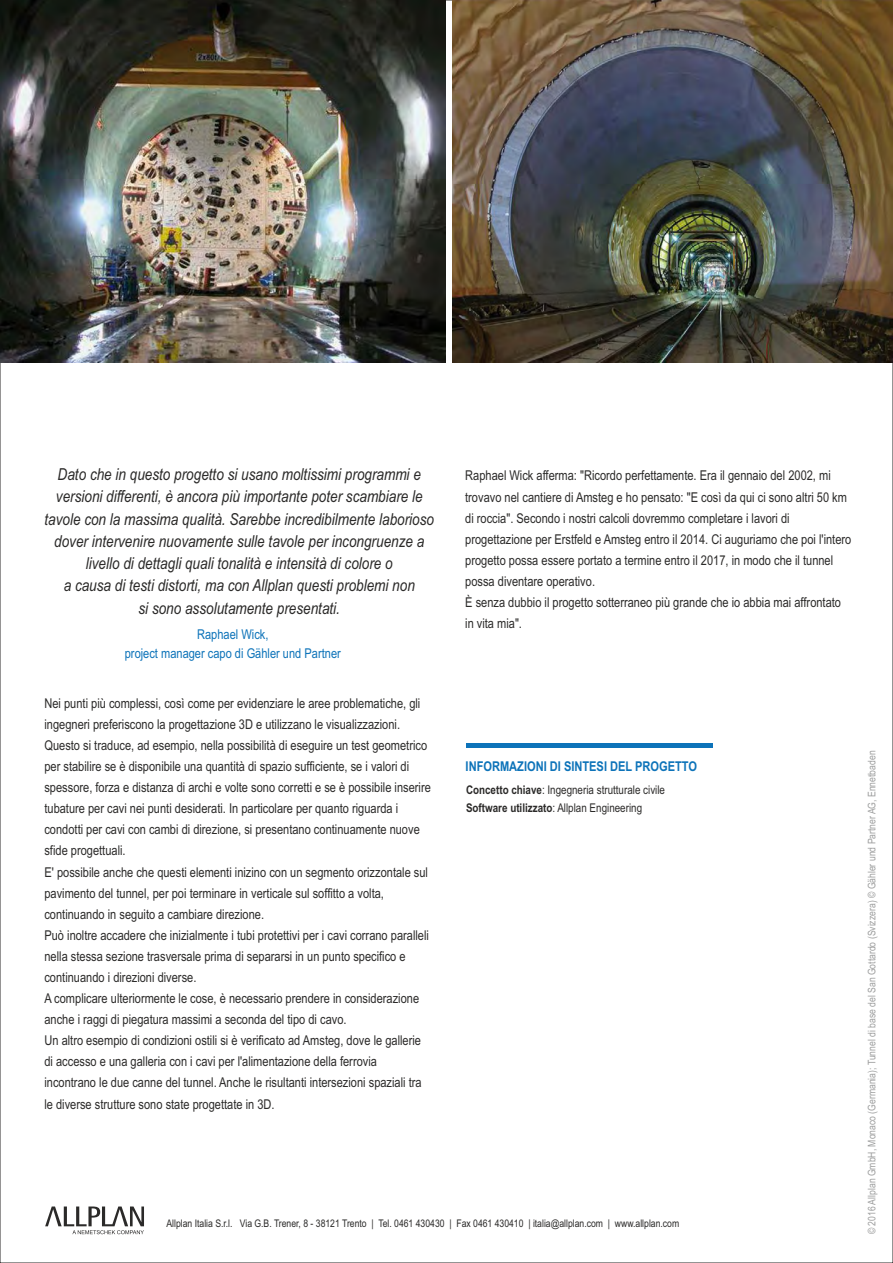
<style>
.page{position:relative;width:893px;height:1263px;background:#fff}
.page>*{position:absolute;margin:0;border:0;box-sizing:border-box;transform-origin:0 0}
.t1{font:italic 16.5px/22.4px "Arial Narrow";color:#2b2a29;text-align:center}
.t2{font:13.5px/21.1px "Arial Narrow";color:#2b2a29}
.t3{font:13.5px/18.3px "Arial Narrow";color:#0d73b9;text-align:center}
.t4{font:700 13.5px "Arial Narrow";color:#0d73b9}
.t5{font:12px/17.9px "Arial Narrow";color:#2b2a29}
.t6{font:10.5px "Arial";color:#2b2a29;scale:.82 1}
.t7{font:10.5px "Arial Narrow";color:#9d9e9e}
.s1{font-weight:700}
</style>
<div class="page">
<svg style="left:45px;top:1206px;width:99px;height:28px"></svg>
<div style="left:466px;top:743px;width:246px;height:5px;background:#0d73b9"></div>
<img style="left:0;top:0;width:446px;height:362px">
<img style="left:452px;top:0;width:441px;height:362px">
<p class="t1" style="left:44px;top:464px;width:391px">Dato che in questo progetto si usano moltissimi programmi e versioni differenti, è ancora più importante poter scambiare le tavole con la massima qualità. Sarebbe incredibilmente laborioso dover intervenire nuovamente sulle tavole per incongruenze a livello di dettagli quali tonalità e intensità di colore o<br>a causa di testi distorti, ma con Allplan questi problemi non<br>si sono assolutamente presentati.</p>
<p class="t3" style="left:125px;top:627px;width:217px">Raphael Wick,<br>project manager capo di Gähler und Partner</p>
<p class="t2" style="left:44px;top:694px;width:388px">Nei punti più complessi, così come per evidenziare le aree problematiche, gli ingegneri preferiscono la progettazione 3D e utilizzano le visualizzazioni.<br>Questo si traduce, ad esempio, nella possibilità di eseguire un test geometrico per stabilire se è disponibile una quantità di spazio sufficiente, se i valori di spessore, forza e distanza di archi e volte sono corretti e se è possibile inserire tubature per cavi nei punti desiderati. In particolare per quanto riguarda i condotti per cavi con cambi di direzione, si presentano continuamente nuove sfide progettuali.<br>E' possibile anche che questi elementi inizino con un segmento orizzontale sul pavimento del tunnel, per poi terminare in verticale sul soffitto a volta, continuando in seguito a cambiare direzione.<br>Può inoltre accadere che inizialmente i tubi protettivi per i cavi corrano paralleli nella stessa sezione trasversale prima di separarsi in un punto specifico e continuando i direzioni diverse.<br>A complicare ulteriormente le cose, è necessario prendere in considerazione anche i raggi di piegatura massimi a seconda del tipo di cavo.<br>Un altro esempio di condizioni ostili si è verificato ad Amsteg, dove le gallerie di accesso e una galleria con i cavi per l'alimentazione della ferrovia incontrano le due canne del tunnel. Anche le risultanti intersezioni spaziali tra le diverse strutture sono state progettate in 3D.</p>
<p class="t2" style="left:465px;top:466px;width:388px">Raphael Wick afferma: "Ricordo perfettamente. Era il gennaio del 2002, mi trovavo nel cantiere di Amsteg e ho pensato: "E così da qui ci sono altri 50 km di roccia". Secondo i nostri calcoli dovremmo completare i lavori di progettazione per Erstfeld e Amsteg entro il 2014. Ci auguriamo che poi l'intero progetto possa essere portato a termine entro il 2017, in modo che il tunnel possa diventare operativo.<br>È senza dubbio il progetto sotterraneo più grande che io abbia mai affrontato in vita mia".</p>
<p class="t4" style="left:466px;top:756px;width:233px">INFORMAZIONI DI SINTESI DEL PROGETTO</p>
<p class="t5" style="left:466px;top:782px;width:201px"><span class="s1">Concetto chiave</span>: Ingegneria strutturale civile<br><span class="s1">Software utilizzato</span>: Allplan Engineering</p>
<p class="t6" style="left:166px;top:1219px;width:627px">Allplan Italia S.r.l. Via G.B. Trener, 8 - 38121 Trento | Tel. 0461 430430 | Fax 0461 430410 | italia@allplan.com | www.allplan.com</p>
<p class="t7" style="left:868px;top:1234px;width:485px;rotate:-90deg">© 2016 Allplan GmbH, Monaco (Germania); Tunnel di base del San Gottardo (Svizzera) © Gähler und Partner AG, Ennetbaden</p>
</div>
